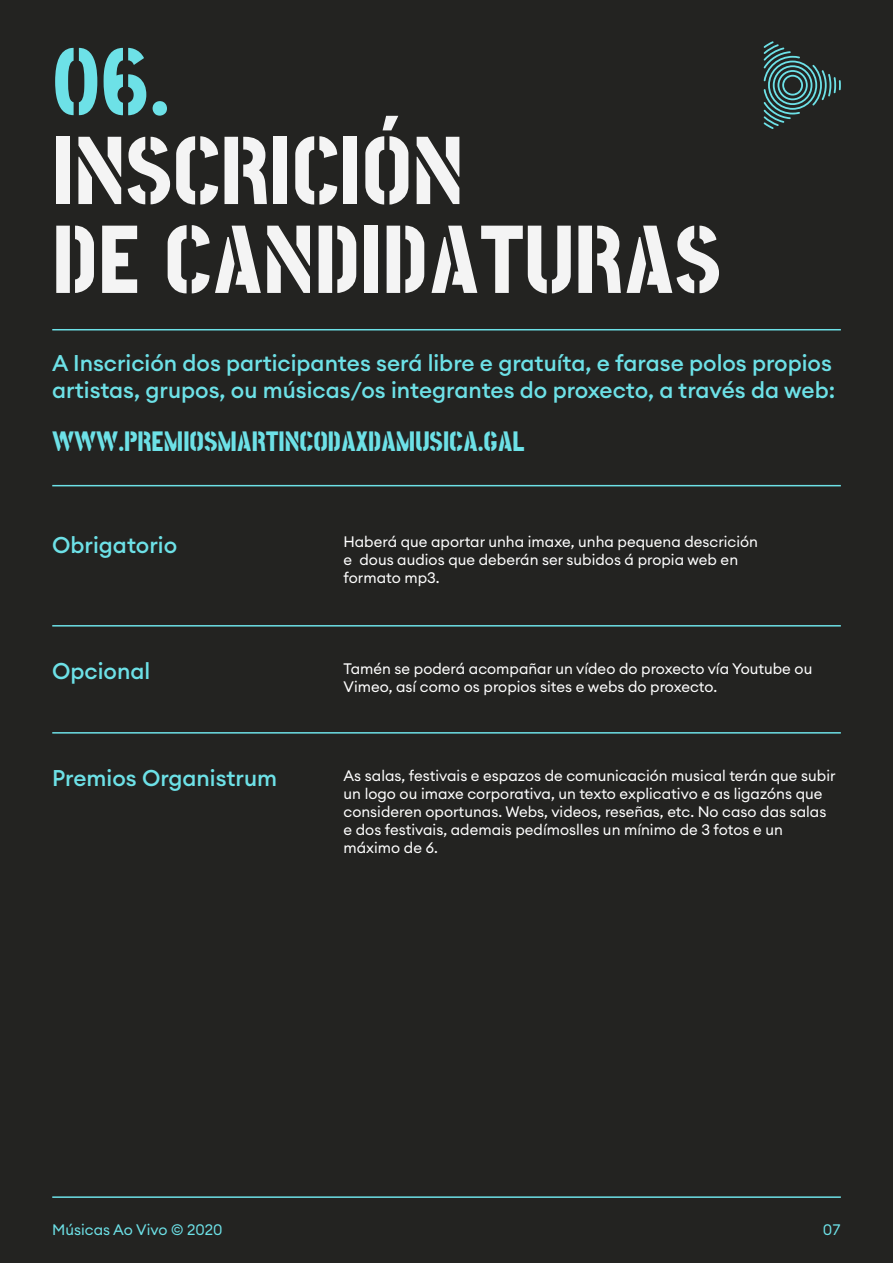
<style>
.page{position:relative;width:893px;height:1263px;background:#232321}
.page>*{position:absolute;margin:0;border:0;box-sizing:border-box;transform-origin:0 0}
.t1{font:800 98.4px/88.8px "Post No Bills Colombo";letter-spacing:.005em;color:#f4f4f4}
.t2{font:800 98.4px "Post No Bills Colombo";color:#6de1e7}
.t3{font:800 28.5px "Post No Bills Colombo";color:#6de1e7}
.t4{font:500 22.5px/27px "Euclid Circular A";color:#6de1e7}
.t5{font:15px/18px "Euclid Circular A";color:#fff}
.t6{font:15px "Euclid Circular A";color:#6de1e7}
</style>
<div class="page">
<svg style="left:764px;top:41px;width:77px;height:88px"></svg>
<hr style="left:52px;top:625px;width:789px;height:1px;background:#6de1e7">
<hr style="left:52px;top:732px;width:789px;height:1px;background:#6de1e7">
<hr style="left:52px;top:329px;width:789px;height:1px;background:#6de1e7">
<hr style="left:52px;top:485px;width:789px;height:1px;background:#6de1e7">
<hr style="left:52px;top:1196px;width:789px;height:2px;background:#6de1e7">
<h1 class="t2" style="left:52px;top:19px;width:119px">06.</h1>
<h1 class="t1" style="left:52px;top:123px;width:670px">INSCRICIÓN<br>DE CANDIDATURAS</h1>
<h3 class="t4" style="left:52px;top:350px;width:784px">A Inscrición dos participantes será libre e gratuíta, e farase polos propios artistas, grupos, ou músicas/os integrantes do proxecto, a través da web:</h3>
<h2 class="t3" style="left:52px;top:423px;width:474px">WWW.PREMIOSMARTINCODAXDAMUSICA.GAL</h2>
<h3 class="t4" style="left:52px;top:531px;width:126px">Obrigatorio</h3>
<p class="t5" style="left:344px;top:533px;width:416px">Haberá que aportar unha imaxe, unha pequena descrición e dous audios que deberán ser subidos á propia web en formato mp3.</p>
<h3 class="t4" style="left:52px;top:658px;width:99px">Opcional</h3>
<p class="t5" style="left:344px;top:659px;width:470px">Tamén se poderá acompañar un vídeo do proxecto vía Youtube ou<br>Vimeo, así como os propios sites e webs do proxecto.</p>
<h3 class="t4" style="left:52px;top:765px;width:226px">Premios Organistrum</h3>
<p class="t5" style="left:344px;top:766px;width:494px">As salas, festivais e espazos de comunicación musical terán que subir un logo ou imaxe corporativa, un texto explicativo e as ligazóns que consideren oportunas. Webs, videos, reseñas, etc. No caso das salas e dos festivais, ademais pedímoslles un mínimo de 3 fotos e un máximo de 6.</p>
<p class="t6" style="left:52px;top:1220px;width:172px">Músicas Ao Vivo © 2020</p>
<p class="t6" style="left:823px;top:1220px;width:19px">07</p>
</div>
